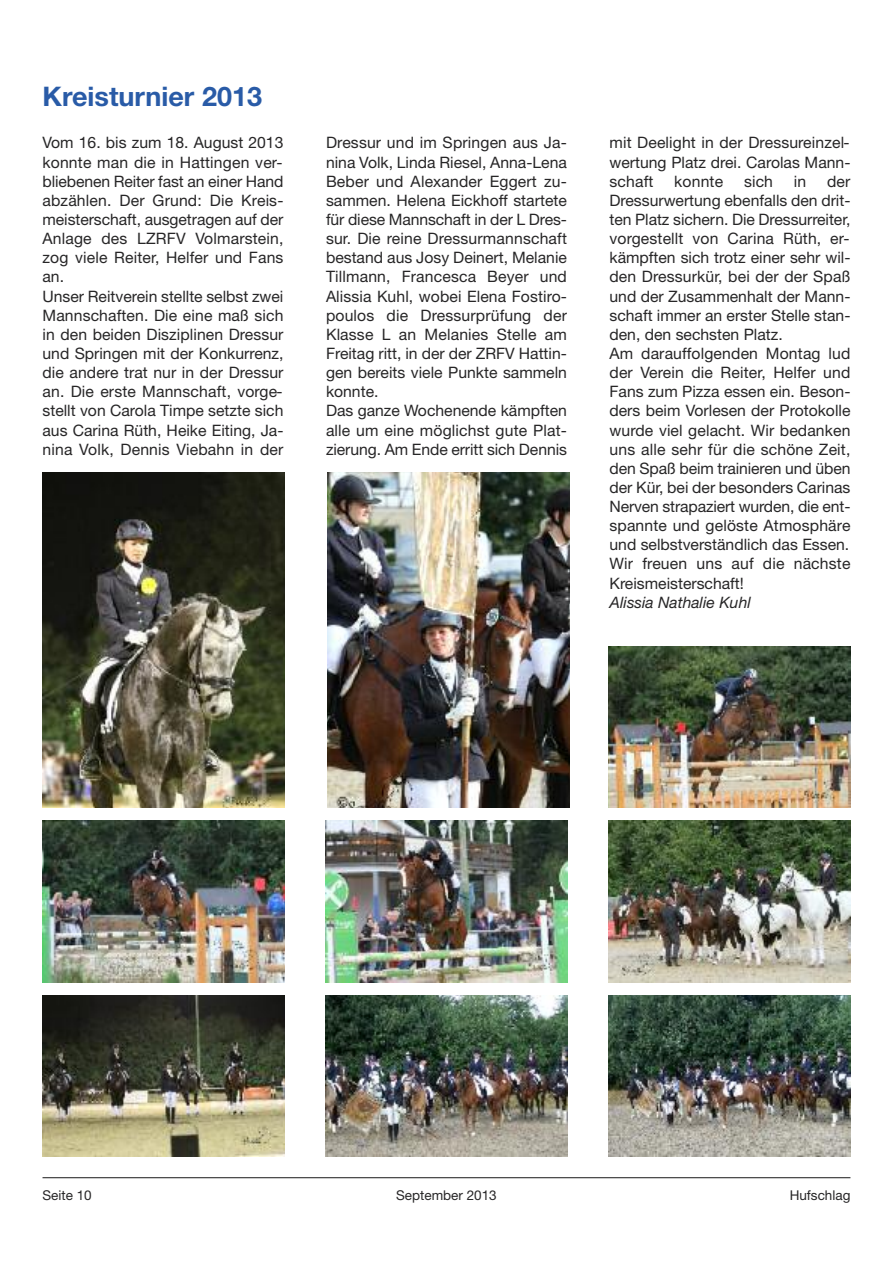
<style>
.page{position:relative;width:893px;height:1263px;background:#fff}
.page>*{position:absolute;margin:0;border:0;box-sizing:border-box;transform-origin:0 0}
.t1{font:700 27px "Helvetica Neue";color:#295ba7}
.t2{font:15.75px/19.2px "Helvetica Neue";color:#272627}
.t3{font:italic 15.75px "Helvetica Neue";color:#272627}
.t4{font:13.5px "Helvetica Neue";color:#272627}
</style>
<div class="page">
<hr style="left:43px;top:1177px;width:807px;height:1px;background:#272627">
<img style="left:43px;top:995px;width:242px;height:162px">
<img style="left:325px;top:821px;width:243px;height:161px">
<img style="left:43px;top:472px;width:242px;height:336px">
<img style="left:327px;top:472px;width:243px;height:336px">
<img style="left:608px;top:821px;width:242px;height:161px">
<img style="left:43px;top:821px;width:242px;height:161px">
<img style="left:608px;top:995px;width:242px;height:162px">
<img style="left:325px;top:995px;width:243px;height:162px">
<img style="left:608px;top:646px;width:242px;height:162px">
<h1 class="t1" style="left:43px;top:87px;width:221px">Kreisturnier 2013</h1>
<p class="t2" style="left:43px;top:135px;width:242px">Vom 16. bis zum 18. August 2013 konnte man die in Hattingen ver&shy;bliebenen Reiter fast an einer Hand abzählen. Der Grund: Die Kreis&shy;meisterschaft, ausgetragen auf der<br>Anlage des LZRFV Volmarstein, zog viele Reiter, Helfer und Fans an.<br>Unser Reitverein stellte selbst zwei<br>Mannschaften. Die eine maß sich in den beiden Disziplinen Dressur und Springen mit der Konkurrenz, die andere trat nur in der Dressur an. Die erste Mannschaft, vorge&shy;stellt von Carola Timpe setzte sich aus Carina Rüth, Heike Eiting, Ja&shy;nina Volk, Dennis Viebahn in der</p>
<p class="t2" style="left:326px;top:135px;width:242px">Dressur und im Springen aus Ja&shy;nina Volk, Linda Riesel, Anna-Lena<br>Beber und Alexander Eggert zu&shy;sammen. Helena Eickhoff startete für diese Mannschaft in der L Dres&shy;sur. Die reine Dressurmannschaft bestand aus Josy Deinert, Melanie<br>Tillmann, Francesca Beyer und<br>Alissia Kuhl, wobei Elena Fostiro&shy;poulos die Dressurprüfung der<br>Klasse L an Melanies Stelle am<br>Freitag ritt, in der der ZRFV Hattin&shy;gen bereits viele Punkte sammeln konnte.<br>Das ganze Wochenende kämpften alle um eine möglichst gute Plat&shy;zierung. Am Ende erritt sich Dennis</p>
<p class="t2" style="left:609px;top:135px;width:242px;text-align:justify">mit Deelight in der Dressureinzel&shy;wertung Platz drei. Carolas Mann&shy;schaft</p>
<p class="t2" style="left:609px;top:173px;width:242px;text-indent:218px">der<br>Dressurwertung ebenfalls den drit&shy;ten Platz sichern. Die Dressurreiter, vorgestellt von Carina Rüth, er&shy;kämpften sich trotz einer sehr wil&shy;den Dressurkür, bei der der Spaß und der Zusammenhalt der Mann&shy;schaft immer an erster Stelle stan&shy;den, den sechsten Platz.<br>Am darauffolgenden Montag lud der Verein die Reiter, Helfer und<br>Fans zum Pizza essen ein. Beson&shy;ders beim Vorlesen der Protokolle wurde viel gelacht. Wir bedanken uns alle sehr für die schöne Zeit, den Spaß beim trainieren und üben der Kür, bei der besonders Carinas<br>Nerven strapaziert wurden, die ent&shy;spannte und gelöste Atmosphäre und selbstverständlich das Essen.<br>Wir freuen uns auf die nächste<br>Kreismeisterschaft!</p>
<p class="t3" style="left:609px;top:596px;width:143px">Alissia Nathalie Kuhl</p>
<p class="t2" style="left:674px;top:173px;width:50px">konnte</p>
<p class="t2" style="left:744px;top:173px;width:31px">sich</p>
<p class="t2" style="left:794px;top:173px;width:14px">in</p>
<p class="t4" style="left:43px;top:1190px;width:51px">Seite 10</p>
<p class="t4" style="left:396px;top:1190px;width:102px">September 2013</p>
<p class="t4" style="left:790px;top:1190px;width:62px">Hufschlag</p>
</div>
